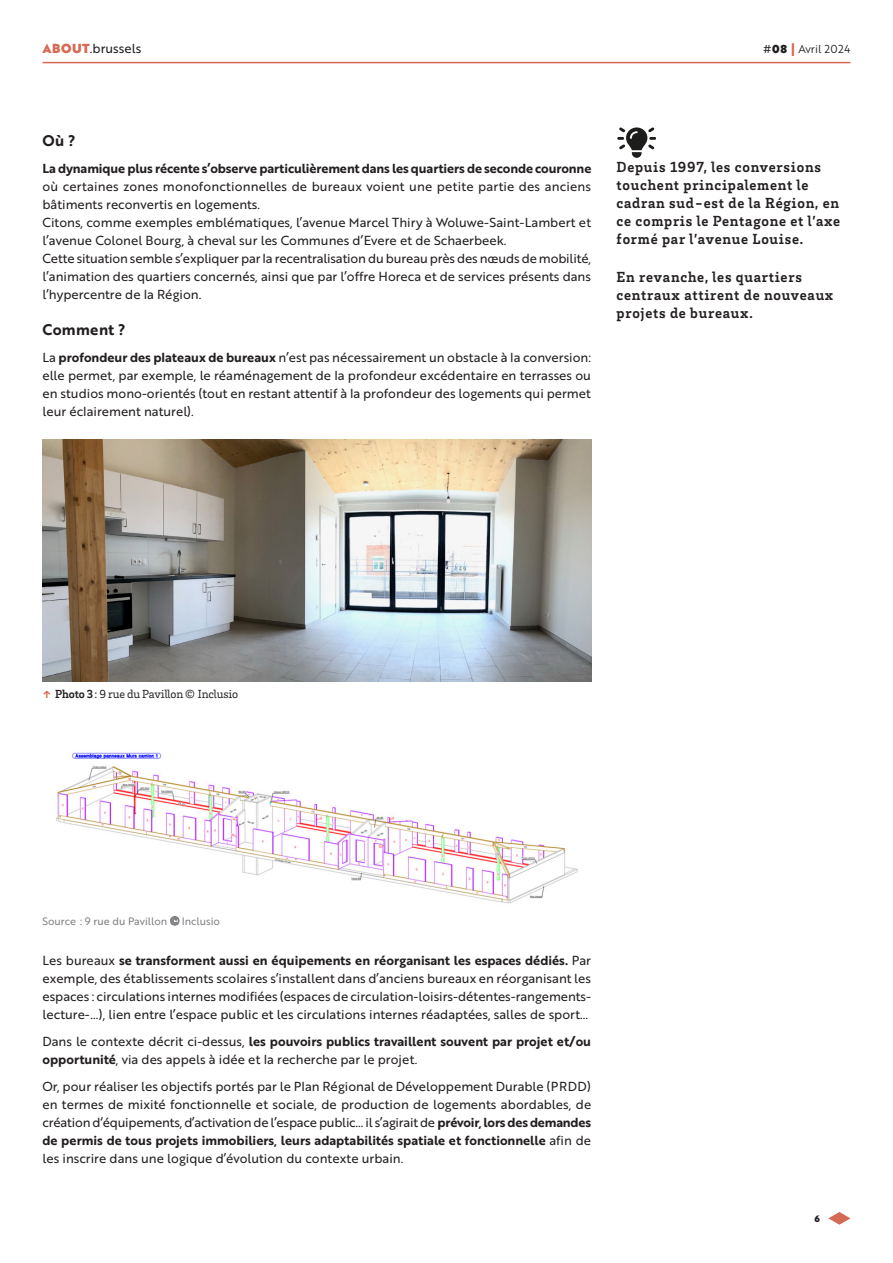
<style>
.page{position:relative;width:893px;height:1263px;background:#fff}
.page>*{position:absolute;margin:0;border:0;box-sizing:border-box;transform-origin:0 0}
.Commentaires{font:700 15px/18px "Brix Slab";letter-spacing:.05em;color:#231f20}
.Titre_niveau_5{font:15px "Brother 1816 Bold";letter-spacing:.02em;color:#231f20}
._1-Body_Brother{font:12.75px/18px "Brother 1816 Regular";color:#231f20;text-align:justify}
.Légende_Photos{font:12px "Brix Slab";letter-spacing:-.01em;color:#231f20}
.t1{font:11.25px "Brother 1816 Book";color:#231f20}
.Source_Note_Tab_Grap{font:10.5px "Brother 1816 Regular";color:#808285}
.t2{font:9px "Brother 1816 Black";color:#231f20}
.s1{font-family:"Brother 1816 Black";color:#d56b54}
.s2{font-family:"Brother 1816 Regular"}
.s3{font-family:"Brother 1816 Black"}
.s4{font-family:"Brother 1816 Bold";font-size:15px;color:#d56b54}
.s5{font-family:"Brother 1816 Bold"}
.s6{font-weight:900;color:#d56b54}
.s7{font-weight:700}
.s8{font-family:"Brix Slab";font-size:12px}
</style>
<div class="page">
<svg style="left:828px;top:1212px;width:22px;height:13px"></svg>
<hr style="left:43px;top:62px;width:807px;height:1px;background:#d56b54">
<img style="left:43px;top:440px;width:548px;height:242px">
<svg style="left:617px;top:127px;width:39px;height:30px"></svg>
<img style="left:55px;top:752px;width:523px;height:151px">
<p class="_1-Body_Brother" style="left:43px;top:39px;width:100px"><span class="s1">ABOUT</span>.brussels</p>
<p class="t1" style="left:763px;top:41px;width:89px"><span class="s2">#</span><span class="s3">08</span> <span class="s4">|</span> Avril 2024</p>
<p class="Titre_niveau_5" style="left:43px;top:129px;width:35px">Où ?</p>
<p class="_1-Body_Brother" style="left:43px;top:158px;width:550px"><span class="s5">La dynamique plus récente s’observe particulièrement dans les quartiers de seconde couronne </span>où certaines zones monofonctionnelles de bureaux voient une petite partie des anciens bâtiments reconvertis en logements.</p>
<p class="_1-Body_Brother" style="left:43px;top:212px;width:550px">Citons, comme exemples emblématiques, l’avenue Marcel Thiry à Woluwe-Saint-Lambert et l’avenue Colonel Bourg, à cheval sur les Communes d’Evere et de Schaerbeek.</p>
<p class="_1-Body_Brother" style="left:43px;top:248px;width:550px">Cette situation semble s’expliquer par la recentralisation du bureau près des nœuds de mobilité, l’animation des quartiers concernés, ainsi que par l’offre Horeca et de services présents dans l’hypercentre de la Région.</p>
<p class="Titre_niveau_5" style="left:43px;top:318px;width:85px">Comment ?</p>
<p class="_1-Body_Brother" style="left:43px;top:347px;width:550px">La <span class="s5">profondeur des plateaux de bureaux</span> n’est pas nécessairement un obstacle à la conversion: elle permet, par exemple, le réaménagement de la profondeur excédentaire en terrasses ou en studios mono-orientés (tout en restant attentif à la profondeur des logements qui permet leur éclairement naturel).</p>
<p class="Commentaires" style="left:617px;top:158px;width:225px">Depuis 1997, les conversions touchent principalement le cadran sud-est de la Région, en ce compris le Pentagone et l’axe formé par l’avenue Louise.</p>
<p class="Commentaires" style="left:617px;top:267px;width:218px">En revanche, les quartiers centraux attirent de nouveaux projets de bureaux.</p>
<p class="Légende_Photos" style="left:43px;top:686px;width:197px"><span class="s6">↑</span> <span class="s7">Photo 3</span>: 9 rue du Pavillon © Inclusio</p>
<p class="Source_Note_Tab_Grap" style="left:43px;top:913px;width:179px">Source : 9 rue du Pavillon <span class="s8">©</span> Inclusio</p>
<p class="_1-Body_Brother" style="left:43px;top:950px;width:550px">Les bureaux <span class="s5">se transforment aussi en équipements en réorganisant les espaces dédiés.</span> Par exemple, des établissements scolaires s’installent dans d’anciens bureaux en réorganisant les espaces : circulations internes modifiées (espaces de circulation-loisirs-détentes-rangements&shy;lecture-…), lien entre l’espace public et les circulations internes réadaptées, salles de sport…</p>
<p class="_1-Body_Brother" style="left:43px;top:1031px;width:550px">Dans le contexte décrit ci-dessus, <span class="s5">les pouvoirs publics travaillent souvent par projet et/ou opportunité</span>, via des appels à idée et la recherche par le projet.</p>
<p class="_1-Body_Brother" style="left:43px;top:1076px;width:550px">Or, pour réaliser les objectifs portés par le Plan Régional de Développement Durable (PRDD) en termes de mixité fonctionnelle et sociale, de production de logements abordables, de création d‘équipements, d’activation de l’espace public… il s’agirait de <span class="s5">prévoir, lors des demandes de permis de tous projets immobiliers, leurs adaptabilités spatiale et fonctionnelle</span> afin de les inscrire dans une logique d’évolution du contexte urbain.</p>
<p class="t2" style="left:814px;top:1211px;width:7px">6</p>
</div>
